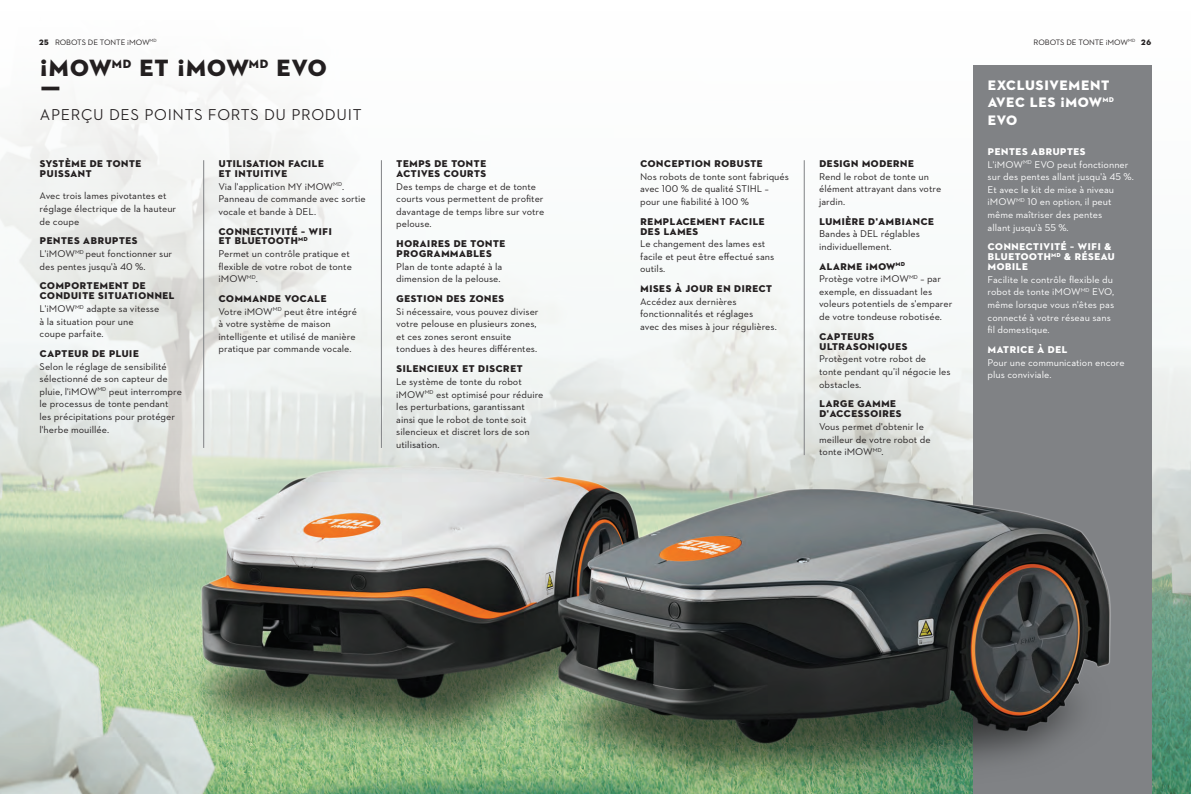
<style>
.page{position:relative;width:1191px;height:794px;background:#fff}
.page>*{position:absolute;margin:0;border:0;box-sizing:border-box;transform-origin:0 0}
.Head{font:24px "STIHL Contraface Display Titling";letter-spacing:-.01em;color:#231f20}
.Subhead{font:500 16px "STIHL Contraface Display";color:#231f20}
.Subhead-2{font:14px/17.6px "STIHL Contraface Display Titling";color:#fff}
.Product_Copy{font:10px/12.6px "STIHL Contraface Text";color:#231f20}
.Spider_Text{font:10px/9.9px "STIHL Contraface Display Titling";color:#231f20}
.Product_Copy-2{font:10px/12.6px "STIHL Contraface Text";color:#fff}
.Spider_Text-2{font:10px "STIHL Contraface Display Titling";color:#fff}
.Head_Balken_links{font:8px "STIHL Contraface Text";letter-spacing:-.01em;color:#231f20}
.t1{font:8px "STIHL Contraface Display Titling";color:#231f20}
</style>
<div class="page">
<img style="left:0;top:65px;width:1191px;height:729px">
<div style="left:972px;top:65px;width:179px;height:729px;background:#808285"></div>
<hr style="left:804px;top:160px;width:1px;height:295px;background:#808285">
<img style="left:37px;top:361px;width:1154px;height:433px">
<hr style="left:203px;top:160px;width:1px;height:288px;background:#808285">
<hr style="left:381px;top:160px;width:1px;height:288px;background:#808285">
<p class="Head_Balken_links" style="left:55px;top:37px;width:103px">ROBOTS DE TONTE iMOW<sup>MD</sup></p>
<p class="Head_Balken_links" style="left:1033px;top:37px;width:103px">ROBOTS DE TONTE iMOW<sup>MD</sup></p>
<p class="t1" style="left:39px;top:37px;width:12px">25</p>
<p class="t1" style="left:1140px;top:37px;width:12px">26</p>
<p class="Head" style="left:40px;top:53px;width:289px">¡MOW<sup>MD</sup> et ¡MOW<sup>MD</sup> EVO</p>
<p class="Head" style="left:40px;top:79px;width:24px">ƒ</p>
<p class="Subhead" style="left:40px;top:106px;width:324px">APERÇU DES POINTS FORTS DU PRODUIT</p>
<p class="Spider_Text" style="left:40px;top:159px;width:103px">SYSTÈME DE TONTE</p>
<p class="Spider_Text" style="left:40px;top:169px;width:54px">PUISSANT</p>
<p class="Product_Copy" style="left:40px;top:190px;width:138px">Avec trois lames pivotantes et réglage électrique de la hauteur de coupe</p>
<p class="Spider_Text" style="left:40px;top:236px;width:100px">PENTES ABRUPTES</p>
<p class="Product_Copy" style="left:40px;top:247px;width:134px">L'iMOW<sup>MD</sup> peut fonctionner sur des pentes jusqu'à 40 %.</p>
<p class="Spider_Text" style="left:40px;top:281px;width:108px">COMPORTEMENT DE</p>
<p class="Spider_Text" style="left:40px;top:291px;width:137px">CONDUITE SITUATIONNEL</p>
<p class="Product_Copy" style="left:40px;top:302px;width:121px">L'iMOW<sup>MD</sup> adapte sa vitesse</p>
<p class="Product_Copy" style="left:40px;top:315px;width:96px">à la situation pour une</p>
<p class="Product_Copy" style="left:40px;top:327px;width:66px">coupe parfaite.</p>
<p class="Spider_Text" style="left:40px;top:349px;width:101px">CAPTEUR DE PLUIE</p>
<p class="Product_Copy" style="left:40px;top:360px;width:144px">Selon le réglage de sensibilité sélectionné de son capteur de pluie, l'iMOW<sup>MD</sup> peut interrompre le processus de tonte pendant les précipitations pour protéger l'herbe mouillée.</p>
<p class="Spider_Text" style="left:219px;top:159px;width:107px">UTILISATION FACILE</p>
<p class="Spider_Text" style="left:219px;top:169px;width:70px">ET INTUITIVE</p>
<p class="Product_Copy" style="left:219px;top:180px;width:127px">Via l'application MY iMOW<sup>MD</sup>.</p>
<p class="Product_Copy" style="left:219px;top:192px;width:149px">Panneau de commande avec sortie vocale et bande à DEL.</p>
<p class="Spider_Text" style="left:219px;top:226px;width:115px">CONNECTIVITÉ – WIFI</p>
<p class="Spider_Text" style="left:219px;top:236px;width:91px">ET BLUETOOTH<sup>MD</sup></p>
<p class="Product_Copy" style="left:219px;top:247px;width:135px">Permet un contrôle pratique et flexible de votre robot de tonte</p>
<p class="Product_Copy" style="left:219px;top:272px;width:41px">iMOW<sup>MD</sup>.</p>
<p class="Spider_Text" style="left:219px;top:294px;width:110px">COMMANDE VOCALE</p>
<p class="Product_Copy" style="left:219px;top:305px;width:140px">Votre iMOW<sup>MD</sup> peut être intégré</p>
<p class="Product_Copy" style="left:219px;top:317px;width:114px">à votre système de maison</p>
<p class="Product_Copy" style="left:219px;top:330px;width:139px">intelligente et utilisé de manière pratique par commande vocale.</p>
<p class="Spider_Text" style="left:396px;top:159px;width:92px">TEMPS DE TONTE</p>
<p class="Spider_Text" style="left:396px;top:169px;width:92px">ACTIVES COURTS</p>
<p class="Product_Copy" style="left:396px;top:180px;width:150px">Des temps de charge et de tonte courts vous permettent de profiter davantage de temps libre sur votre pelouse.</p>
<p class="Spider_Text" style="left:396px;top:239px;width:111px">HORAIRES DE TONTE</p>
<p class="Spider_Text" style="left:396px;top:249px;width:97px">PROGRAMMABLES</p>
<p class="Product_Copy" style="left:396px;top:260px;width:107px">Plan de tonte adapté à la</p>
<p class="Product_Copy" style="left:396px;top:272px;width:106px">dimension de la pelouse.</p>
<p class="Spider_Text" style="left:396px;top:294px;width:110px">GESTION DES ZONES</p>
<p class="Product_Copy" style="left:396px;top:305px;width:144px">Si nécessaire, vous pouvez diviser votre pelouse en plusieurs zones, et ces zones seront ensuite</p>
<p class="Product_Copy" style="left:396px;top:343px;width:142px">tondues à des heures différentes.</p>
<p class="Spider_Text" style="left:396px;top:364px;width:128px">SILENCIEUX ET DISCRET</p>
<p class="Product_Copy" style="left:396px;top:375px;width:149px">Le système de tonte du robot iMOW<sup>MD</sup> est optimisé pour réduire les perturbations, garantissant ainsi que le robot de tonte soit silencieux et discret lors de son utilisation.</p>
<p class="Spider_Text" style="left:640px;top:159px;width:124px">CONCEPTION ROBUSTE</p>
<p class="Product_Copy" style="left:640px;top:170px;width:150px">Nos robots de tonte sont fabriqués avec 100 % de qualité STIHL – pour une fiabilité à 100 %</p>
<p class="Spider_Text" style="left:640px;top:216px;width:126px">REMPLACEMENT FACILE</p>
<p class="Spider_Text" style="left:640px;top:226px;width:60px">DES LAMES</p>
<p class="Product_Copy" style="left:640px;top:237px;width:127px">Le changement des lames est</p>
<p class="Product_Copy" style="left:640px;top:250px;width:136px">facile et peut être effectué sans outils.</p>
<p class="Spider_Text" style="left:640px;top:284px;width:134px">MISES À JOUR EN DIRECT</p>
<p class="Product_Copy" style="left:640px;top:295px;width:115px">Accédez aux dernières fonctionnalités et réglages</p>
<p class="Product_Copy" style="left:640px;top:320px;width:138px">avec des mises à jour régulières.</p>
<p class="Spider_Text" style="left:819px;top:159px;width:97px">DESIGN MODERNE</p>
<p class="Product_Copy" style="left:819px;top:170px;width:111px">Rend le robot de tonte un</p>
<p class="Product_Copy" style="left:819px;top:182px;width:124px">élément attrayant dans votre jardin.</p>
<p class="Spider_Text" style="left:819px;top:216px;width:117px">LUMIÈRE D'AMBIANCE</p>
<p class="Product_Copy" style="left:819px;top:227px;width:102px">Bandes à DEL réglables</p>
<p class="Product_Copy" style="left:819px;top:240px;width:74px">individuellement.</p>
<p class="Spider_Text" style="left:819px;top:261px;width:88px">ALARME ¡MOW<sup>MD</sup></p>
<p class="Product_Copy" style="left:819px;top:272px;width:135px">Protège votre iMOW<sup>MD</sup> – par exemple, en dissuadant les voleurs potentiels de s'emparer de votre tondeuse robotisée.</p>
<p class="Spider_Text" style="left:819px;top:331px;width:57px">CAPTEURS</p>
<p class="Spider_Text" style="left:819px;top:341px;width:90px">ULTRASONIQUES</p>
<p class="Product_Copy" style="left:819px;top:352px;width:133px">Protègent votre robot de tonte pendant qu’il négocie les obstacles.</p>
<p class="Spider_Text" style="left:819px;top:399px;width:84px">LARGE GAMME<br>D'ACCESSOIRES</p>
<p class="Product_Copy" style="left:819px;top:420px;width:106px">Vous permet d'obtenir le</p>
<p class="Product_Copy" style="left:819px;top:433px;width:113px">meilleur de votre robot de tonte iMOW<sup>MD</sup>.</p>
<p class="Subhead-2" style="left:987px;top:76px;width:128px">EXCLUSIVEMENT<br>AVEC LES ¡MOW<sup>MD<br></sup>EVO</p>
<p class="Spider_Text-2" style="left:987px;top:145px;width:100px">PENTES ABRUPTES</p>
<p class="Product_Copy-2" style="left:987px;top:158px;width:148px">L'iMOW<sup>MD</sup> EVO peut fonctionner sur des pentes allant jusqu'à 45 %.<br>Et avec le kit de mise à niveau</p>
<p class="Product_Copy-2" style="left:987px;top:195px;width:125px">iMOW<sup>MD</sup> 10 en option, il peut même maîtriser des pentes</p>
<p class="Product_Copy-2" style="left:987px;top:221px;width:83px">allant jusqu'à 55 %.</p>
<p class="Spider_Text-2" style="left:987px;top:241px;width:125px">CONNECTIVITÉ – WIFI &amp;</p>
<p class="Spider_Text-2" style="left:987px;top:251px;width:129px">BLUETOOTH<sup>MD</sup> &amp; RÉSEAU</p>
<p class="Spider_Text-2" style="left:987px;top:260px;width:42px">MOBILE</p>
<p class="Product_Copy-2" style="left:987px;top:273px;width:127px">Facilite le contrôle flexible du</p>
<p class="Product_Copy-2" style="left:987px;top:285px;width:128px">robot de tonte iMOW<sup>MD</sup> EVO, même lorsque vous n'êtes pas</p>
<p class="Product_Copy-2" style="left:987px;top:311px;width:125px">connecté à votre réseau sans</p>
<p class="Product_Copy-2" style="left:987px;top:323px;width:64px">fil domestique.</p>
<p class="Spider_Text-2" style="left:987px;top:343px;width:81px">MATRICE À DEL</p>
<p class="Product_Copy-2" style="left:987px;top:356px;width:139px">Pour une communication encore plus conviviale.</p>
</div>
